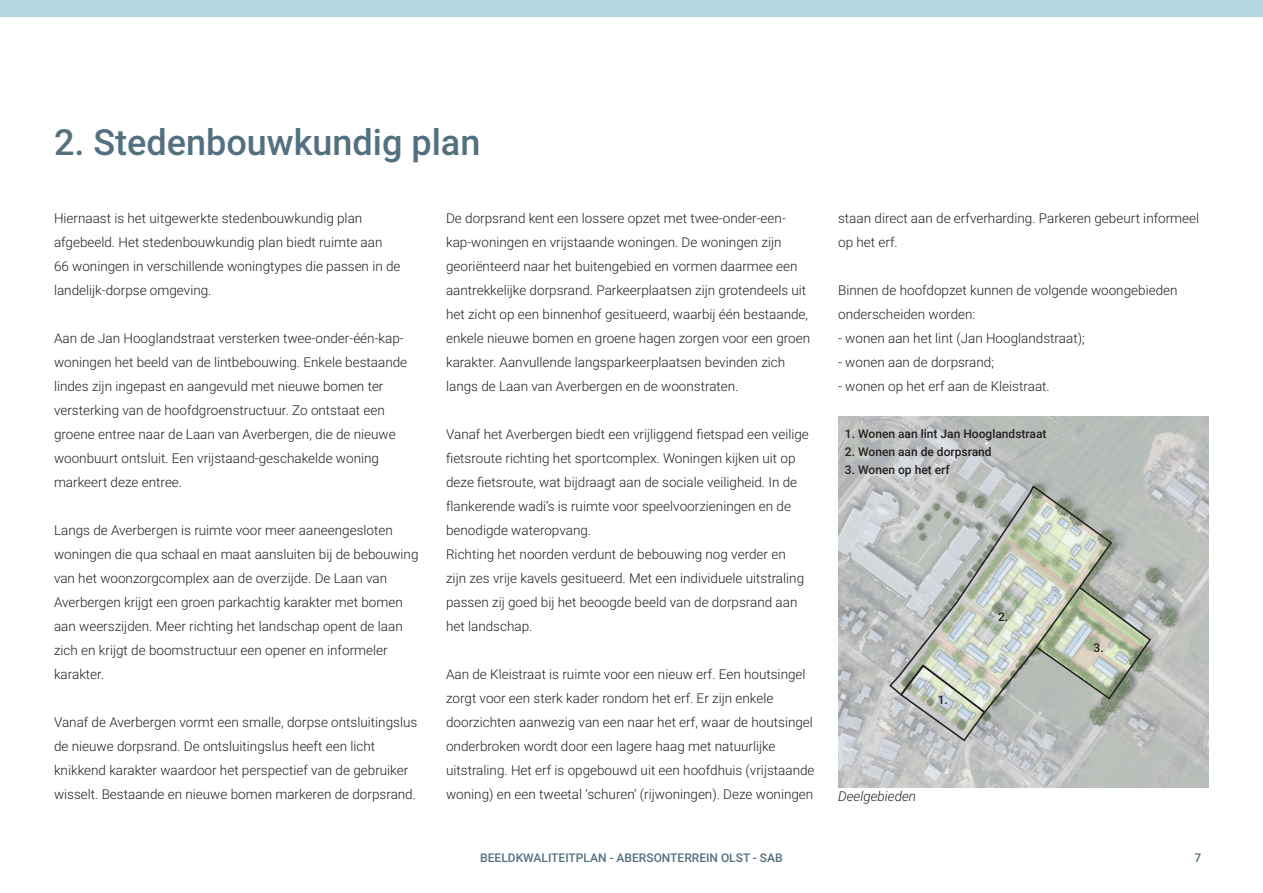
<style>
.page{position:relative;width:1263px;height:893px;background:#fff}
.page>*{position:absolute;margin:0;border:0;box-sizing:border-box;transform-origin:0 0}
.Titel{font:500 36px "Roboto";color:#537081}
.Tekst{font:300 13.5px/24px "Roboto";color:#231f20}
.onderschrift{font:italic 300 13.5px "Roboto";color:#231f20}
.tekst_op_tekening{font:500 12px "Roboto";color:#231f20}
.t1{font:500 12px "Roboto";color:#537081}
</style>
<div class="page">
<div style="left:0;top:0;width:1263px;height:17px;background:#b5d7e0"></div>
<img style="left:838px;top:416px;width:371px;height:371px">
<svg style="left:899px;top:714px;width:87px;height:28px"></svg>
<svg style="left:888px;top:484px;width:225px;height:230px"></svg>
<svg style="left:1034px;top:585px;width:118px;height:115px"></svg>
<p class="Titel" style="left:54px;top:117px;width:428px">2. Stedenbouwkundig plan</p>
<p class="Tekst" style="left:54px;top:205px;width:348px">Hiernaast is het uitgewerkte stedenbouwkundig plan afgebeeld. Het stedenbouwkundig plan biedt ruimte aan 66 woningen in verschillende woningtypes die passen in de landelijk-dorpse omgeving.</p>
<p class="Tekst" style="left:54px;top:325px;width:355px">Aan de Jan Hooglandstraat versterken twee-onder-één-kap&shy;woningen het beeld van de lintbebouwing. Enkele bestaande lindes zijn ingepast en aangevuld met nieuwe bomen ter versterking van de hoofdgroenstructuur. Zo ontstaat een groene entree naar de Laan van Averbergen, die de nieuwe woonbuurt ontsluit. Een vrijstaand-geschakelde woning markeert deze entree.</p>
<p class="Tekst" style="left:54px;top:517px;width:366px">Langs de Averbergen is ruimte voor meer aaneengesloten woningen die qua schaal en maat aansluiten bij de bebouwing van het woonzorgcomplex aan de overzijde. De Laan van Averbergen krijgt een groen parkachtig karakter met bomen aan weerszijden. Meer richting het landschap opent de laan zich en krijgt de boomstructuur een opener en informeler karakter.</p>
<p class="Tekst" style="left:54px;top:709px;width:365px">Vanaf de Averbergen vormt een smalle, dorpse ontsluitingslus de nieuwe dorpsrand. De ontsluitingslus heeft een licht knikkend karakter waardoor het perspectief van de gebruiker wisselt. Bestaande en nieuwe bomen markeren de dorpsrand.</p>
<p class="Tekst" style="left:446px;top:205px;width:366px">De dorpsrand kent een lossere opzet met twee-onder-een&shy;kap-woningen en vrijstaande woningen. De woningen zijn georiënteerd naar het buitengebied en vormen daarmee een aantrekkelijke dorpsrand. Parkeerplaatsen zijn grotendeels uit het zicht op een binnenhof gesitueerd, waarbij één bestaande, enkele nieuwe bomen en groene hagen zorgen voor een groen karakter. Aanvullende langsparkeerplaatsen bevinden zich langs de Laan van Averbergen en de woonstraten.</p>
<p class="Tekst" style="left:446px;top:422px;width:364px">Vanaf het Averbergen biedt een vrijliggend fietspad een veilige fietsroute richting het sportcomplex. Woningen kijken uit op deze fietsroute, wat bijdraagt aan de sociale veiligheid. In de flankerende wadi’s is ruimte voor speelvoorzieningen en de benodigde wateropvang.</p>
<p class="Tekst" style="left:446px;top:542px;width:360px">Richting het noorden verdunt de bebouwing nog verder en zijn zes vrije kavels gesitueerd. Met een individuele uitstraling passen zij goed bij het beoogde beeld van de dorpsrand aan het landschap.</p>
<p class="Tekst" style="left:446px;top:662px;width:370px">Aan de Kleistraat is ruimte voor een nieuw erf. Een houtsingel zorgt voor een sterk kader rondom het erf. Er zijn enkele doorzichten aanwezig van een naar het erf, waar de houtsingel onderbroken wordt door een lagere haag met natuurlijke uitstraling. Het erf is opgebouwd uit een hoofdhuis (vrijstaande woning) en een tweetal ‘schuren’ (rijwoningen). Deze woningen</p>
<p class="Tekst" style="left:838px;top:206px;width:363px">staan direct aan de erfverharding. Parkeren gebeurt informeel op het erf.</p>
<p class="Tekst" style="left:838px;top:278px;width:341px">Binnen de hoofdopzet kunnen de volgende woongebieden onderscheiden worden:</p>
<p class="Tekst" style="left:838px;top:326px;width:248px">- wonen aan het lint (Jan Hooglandstraat);</p>
<p class="Tekst" style="left:838px;top:350px;width:157px">- wonen aan de dorpsrand;</p>
<p class="Tekst" style="left:838px;top:374px;width:213px">- wonen op het erf aan de Kleistraat.</p>
<p class="tekst_op_tekening" style="left:845px;top:425px;width:203px">1. Wonen aan lint Jan Hooglandstraat</p>
<p class="tekst_op_tekening" style="left:845px;top:443px;width:148px">2. Wonen aan de dorpsrand</p>
<p class="tekst_op_tekening" style="left:845px;top:461px;width:106px">3. Wonen op het erf</p>
<p class="tekst_op_tekening" style="left:938px;top:691px;width:12px">1.</p>
<p class="onderschrift" style="left:838px;top:786px;width:80px">Deelgebieden</p>
<p class="tekst_op_tekening" style="left:998px;top:608px;width:12px">2.</p>
<p class="tekst_op_tekening" style="left:1093px;top:639px;width:12px">3.</p>
<p class="t1" style="left:480px;top:850px;width:304px">BEELDKWALITEITPLAN - ABERSONTERREIN OLST - SAB</p>
<p class="t1" style="left:1194px;top:850px;width:8px">7</p>
</div>
